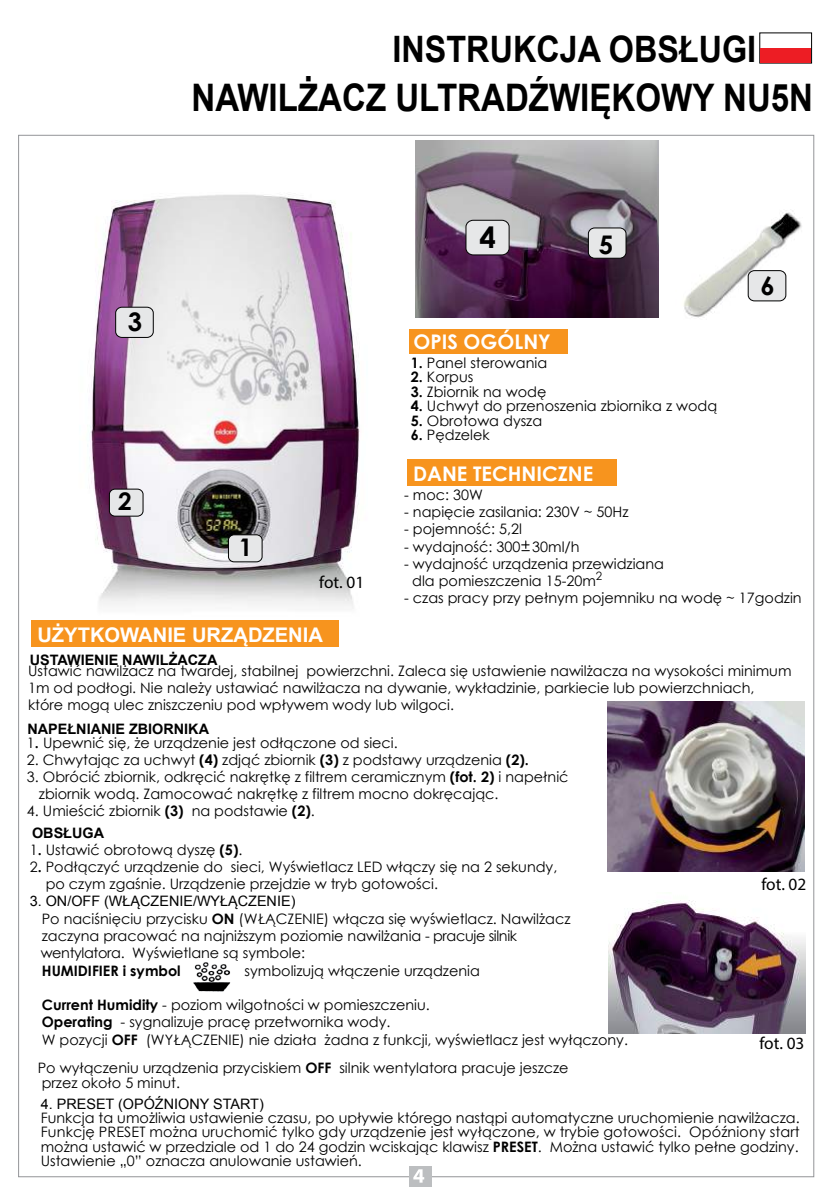
<style>
.page{position:relative;width:840px;height:1191px;background:#fff}
.page>*{position:absolute;margin:0;border:0;box-sizing:border-box;transform-origin:0 0}
.t1{font:700 38px "Arial";color:#000;scale:.87 1}
.t2{font:700 36.4px "Arial";color:#000;scale:.89 1}
.t3{font:700 29.4px "Century Gothic";color:#000}
.t4{font:700 25.6px "Century Gothic";color:#000}
.t5{font:700 24.2px "Century Gothic";color:#000}
.t6{font:700 20.2px "Century Gothic";color:#fff}
.t7{font:700 20.2px "Arial";color:#fff}
.t8{font:17.2px "Myriad Pro";color:#000}
.t9{font:14.4px/17.2px "Century Gothic";color:#000}
.t10{font:14.4px "Arial";color:#000}
.t11{font:700 14.4px "Arial";color:#000}
.t12{font:700 14.4px "Century Gothic";color:#000}
.s1{font-weight:700}
</style>
<div class="page">
<img style="left:90px;top:194px;width:321px;height:415px">
<img style="left:415px;top:141px;width:243px;height:177px">
<div style="left:759px;top:48px;width:51px;height:15px;background:#ed1d24"></div>
<div style="left:409px;top:1165px;width:22px;height:21px;background:#bcbec0"></div>
<div style="left:409px;top:329px;width:158px;height:24px;background:#f7941e"></div>
<div style="left:407px;top:459px;width:209px;height:27px;background:#f7941e"></div>
<div style="left:31px;top:620px;width:307px;height:26px;background:#f7941e"></div>
<div style="left:465px;top:220px;width:44px;height:35px;background:#e6e7e8;border-radius:7px"></div>
<div style="left:465px;top:220px;width:44px;height:35px;border:1px solid #000;border-radius:7px"></div>
<div style="left:588px;top:228px;width:37px;height:30px;background:#e6e7e8;border-radius:6px"></div>
<div style="left:587px;top:228px;width:39px;height:30px;border:1px solid #000;border-radius:6px"></div>
<div style="left:116px;top:307px;width:37px;height:30px;background:#e6e7e8;border-radius:6px"></div>
<div style="left:115px;top:307px;width:38px;height:31px;border:1px solid #000;border-radius:6px"></div>
<div style="left:228px;top:535px;width:34px;height:27px;background:#e6e7e8;border-radius:5px"></div>
<div style="left:228px;top:534px;width:34px;height:28px;border:1px solid #000;border-radius:5px"></div>
<div style="left:109px;top:489px;width:34px;height:27px;background:#e6e7e8;border-radius:5px"></div>
<div style="left:109px;top:489px;width:34px;height:27px;border:1px solid #000;border-radius:5px"></div>
<img style="left:193px;top:962px;width:38px;height:30px">
<img style="left:683px;top:210px;width:119px;height:108px">
<div style="left:747px;top:271px;width:38px;height:30px;background:#e6e7e8;border-radius:6px"></div>
<div style="left:747px;top:270px;width:38px;height:31px;border:1px solid #000;border-radius:6px"></div>
<img style="left:607px;top:701px;width:196px;height:170px">
<img style="left:608px;top:900px;width:197px;height:133px">
<svg style="left:521px;top:540px;width:8px;height:11px"></svg>
<svg style="left:413px;top:1169px;width:11px;height:13px"></svg>
<h2 class="t2" style="left:392px;top:25px;width:410px">INSTRUKCJA OBSŁUGI</h2>
<h1 class="t1" style="left:191px;top:72px;width:715px">NAWILŻACZ ULTRADŹWIĘKOWY NU5N</h1>
<h3 class="t4" style="left:128px;top:303px;width:16px">3</h3>
<h3 class="t5" style="left:118px;top:482px;width:15px">2</h3>
<h3 class="t5" style="left:239px;top:529px;width:15px">1</h3>
<p class="t8" style="left:319px;top:572px;width:46px">fot. 01</p>
<h3 class="t3" style="left:479px;top:215px;width:18px">4</h3>
<h3 class="t4" style="left:598px;top:225px;width:16px">5</h3>
<h3 class="t6" style="left:413px;top:326px;width:138px">OPIS OGÓLNY</h3>
<p class="t9" style="left:410px;top:354px;width:138px"><span class="s1">1.</span> Panel sterowania</p>
<p class="t9" style="left:410px;top:368px;width:64px"><span class="s1">2.</span> Korpus</p>
<p class="t9" style="left:410px;top:383px;width:137px"><span class="s1">3.</span> Zbiornik na wodę</p>
<p class="t9" style="left:410px;top:397px;width:308px"><span class="s1">4.</span> Uchwyt do przenoszenia zbiornika z wodą</p>
<p class="t9" style="left:410px;top:411px;width:133px"><span class="s1">5.</span> Obrotowa dysza</p>
<p class="t9" style="left:410px;top:426px;width:80px"><span class="s1">6.</span> Pędzelek</p>
<h3 class="t6" style="left:413px;top:458px;width:182px">DANE TECHNICZNE</h3>
<h3 class="t4" style="left:760px;top:266px;width:16px">6</h3>
<p class="t9" style="left:404px;top:486px;width:80px">- moc: 30W</p>
<p class="t9" style="left:404px;top:503px;width:226px">- napięcie zasilania: 230V ~ 50Hz</p>
<p class="t9" style="left:404px;top:520px;width:119px">- pojemność: 5,2l</p>
<p class="t9" style="left:404px;top:537px;width:177px">- wydajność: 300 30ml/h</p>
<p class="t9" style="left:412px;top:555px;width:253px;text-indent:-8px">- wydajność urządzenia przewidziana dla pomieszczenia 15-20m<sup>2</sup></p>
<p class="t9" style="left:404px;top:589px;width:399px">- czas pracy przy pełnym pojemniku na wodę ~ 17godzin</p>
<h3 class="t7" style="left:37px;top:621px;width:287px">UŻYTKOWANIE URZĄDZENIA</h3>
<p class="t9" style="left:28px;top:662px;width:764px">Ustawić nawilżacz na twardej, stabilnej powierzchni. Zaleca się ustawienie nawilżacza na wysokości minimum<br>1m od podłogi. Nie należy ustawiać nawilżacza na dywanie, wykładzinie, parkiecie lub powierzchniach, które mogą ulec zniszczeniu pod wpływem wody lub wilgoci.</p>
<p class="t11" style="left:30px;top:650px;width:189px">USTAWIENIE NAWILŻACZA</p>
<p class="t11" style="left:27px;top:720px;width:183px">NAPEŁNIANIE ZBIORNIKA</p>
<p class="t9" style="left:27px;top:734px;width:372px">1<span class="s1">.</span> Upewnić się, że urządzenie jest odłączone od sieci.</p>
<p class="t9" style="left:27px;top:751px;width:503px">2. Chwytając za uchwyt <span class="s1">(4)</span> zdjąć zbiornik <span class="s1">(3)</span> z podstawy urządzenia <span class="s1">(2).</span></p>
<p class="t9" style="left:39px;top:768px;width:531px;text-indent:-12px">3. Obrócić zbiornik, odkręcić nakrętkę z filtrem ceramicznym <span class="s1">(fot. 2)</span> i napełnić zbiornik wodą. Zamocować nakrętkę z filtrem mocno dokręcając.</p>
<p class="t9" style="left:27px;top:802px;width:289px">4. Umieścić zbiornik <span class="s1">(3)</span> na podstawie <span class="s1">(2)</span>.</p>
<p class="t11" style="left:32px;top:823px;width:73px">OBSŁUGA</p>
<p class="t9" style="left:30px;top:840px;width:214px">1<span class="s1">.</span> Ustawić obrotową dyszę <span class="s1">(5)</span>.</p>
<p class="t9" style="left:46px;top:858px;width:513px;text-indent:-16px">2<span class="s1">.</span> Podłączyć urządzenie do sieci, Wyświetlacz LED włączy się na 2 sekundy, po czym zgaśnie. Urządzenie przejdzie w tryb gotowości.</p>
<p class="t10" style="left:30px;top:892px;width:267px">3. ON/OFF (WŁĄCZENIE/WYŁĄCZENIE)</p>
<p class="t9" style="left:41px;top:909px;width:531px">Po naciśnięciu przycisku <span class="s1">ON</span> (WŁĄCZENIE) włącza się wyświetlacz. Nawilżacz zaczyna pracować na najniższym poziomie nawilżania - pracuje silnik wentylatora. Wyświetlane są symbole:</p>
<p class="t12" style="left:42px;top:959px;width:140px">HUMIDIFIER i symbol</p>
<p class="t9" style="left:244px;top:961px;width:237px">symbolizują włączenie urządzenia</p>
<p class="t9" style="left:42px;top:996px;width:587px"><span class="s1">Current Humidity</span> - poziom wilgotności w pomieszczeniu.<br><span class="s1">Operating</span> - sygnalizuje pracę przetwornika wody.<br>W pozycji <span class="s1">OFF</span> (WYŁĄCZENIE) nie działa żadna z funkcji, wyświetlacz jest wyłączony.</p>
<p class="t9" style="left:38px;top:1060px;width:532px;line-height:14.4px">Po wyłączeniu urządzenia przyciskiem <span class="s1">OFF</span> silnik wentylatora pracuje jeszcze przez około 5 minut.</p>
<p class="t8" style="left:761px;top:873px;width:46px">fot. 02</p>
<p class="t8" style="left:759px;top:1033px;width:46px">fot. 03</p>
<p class="t10" style="left:41px;top:1094px;width:224px">4. PRESET (OPÓŹNIONY START)</p>
<p class="t9" style="left:41px;top:1110px;width:760px;line-height:14.4px;text-align:justify">Funkcja ta umożliwia ustawienie czasu, po upływie którego nastąpi automatyczne uruchomienie nawilżacza.<br>Funkcję PRESET można uruchomić tylko gdy urządzenie jest wyłączone, w trybie gotowości. Opóźniony start można ustawić w przedziale od 1 do 24 godzin wciskając klawisz <span class="s1">PRESET</span>. Można ustawić tylko pełne godziny.<br>Ustawienie „0” oznacza anulowanie ustawień.</p>
</div>
